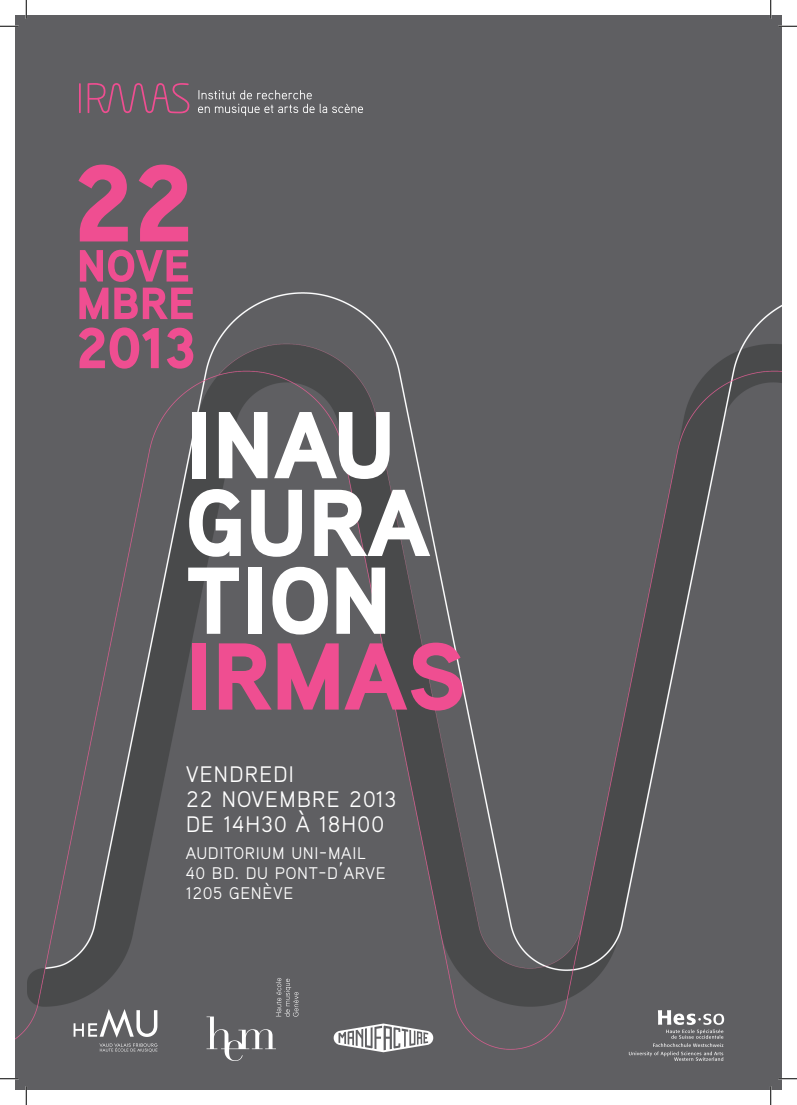
<style>
.page{position:relative;width:797px;height:1105px;background:#fff}
.page>*{position:absolute;margin:0;border:0;box-sizing:border-box;transform-origin:0 0}
.t1{font:900 108.75px "Aaux Pro";color:#ef4e91}
.t2{font:94.88px "Aaux Pro Black SC";color:#fff}
.t3{font:94.88px "Aaux Pro Black SC";color:#ef4e91}
.t4{font:30px "Aaux Pro Light SC";color:#fff}
.t5{font:22.5px "Aaux Pro Light SC";color:#fff}
</style>
<div class="page">
<img style="left:16px;top:16px;width:765px;height:1073px">
<svg style="left:79px;top:288px;width:114px;height:31px;background:#b6547e"></svg>
<svg style="left:80px;top:250px;width:108px;height:32px;background:#ab557a"></svg>
<svg style="left:79px;top:327px;width:114px;height:42px;background:#a45678"></svg>
<svg style="left:79px;top:83px;width:110px;height:30px;background:#7b5b6b"></svg>
<svg style="left:198px;top:90px;width:165px;height:26px;background:#747476"></svg>
<svg style="left:74px;top:978px;width:359px;height:83px;background:#6d6d6f"></svg>
<svg style="left:629px;top:1010px;width:95px;height:51px;background:#767679"></svg>
<svg style="left:0;top:25px;width:19px;height:2px"></svg>
<svg style="left:778px;top:25px;width:19px;height:2px"></svg>
<svg style="left:0;top:1078px;width:19px;height:1px"></svg>
<svg style="left:778px;top:1078px;width:19px;height:1px"></svg>
<svg style="left:25px;top:0;width:2px;height:19px"></svg>
<svg style="left:25px;top:1086px;width:2px;height:19px"></svg>
<svg style="left:770px;top:0;width:1px;height:19px"></svg>
<svg style="left:770px;top:1086px;width:1px;height:19px"></svg>
<p class="t1" style="left:73px;top:134px;width:122px">22</p>
<p class="t2" style="left:185px;top:384px;width:211px">INAU</p>
<p class="t2" style="left:185px;top:462px;width:246px">GURA</p>
<p class="t2" style="left:185px;top:540px;width:208px">TION</p>
<p class="t3" style="left:185px;top:615px;width:282px">IRMAS</p>
<p class="t4" style="left:185px;top:752px;width:111px">vendredi</p>
<p class="t4" style="left:185px;top:777px;width:213px">22 novembre 2013</p>
<p class="t4" style="left:185px;top:802px;width:201px">de 14h30 à 18h00</p>
<p class="t5" style="left:185px;top:837px;width:182px">auditorium uni-mail</p>
<p class="t5" style="left:185px;top:857px;width:202px">40 bd. du pont-d’arve</p>
<p class="t5" style="left:185px;top:877px;width:110px">1205 genève</p>
</div>
